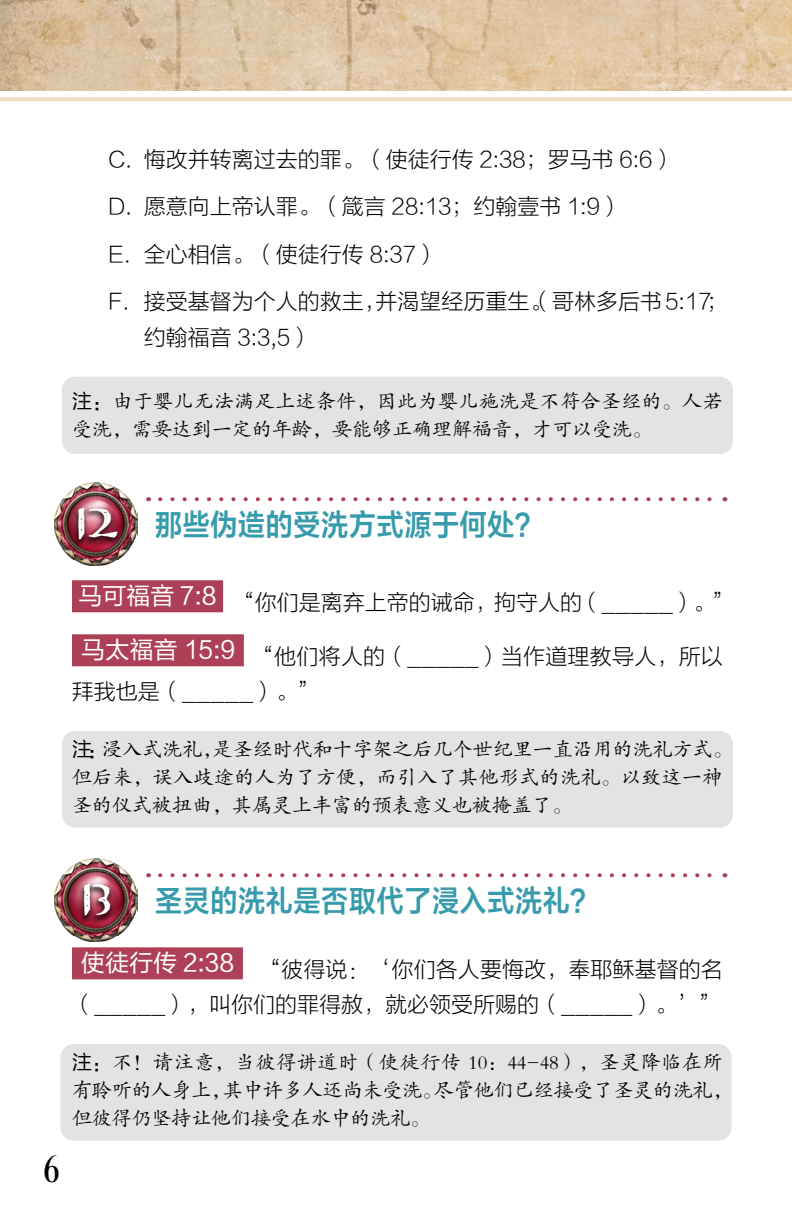
<style>
.page{position:relative;width:792px;height:1224px;background:#fff}
.page>*{position:absolute;margin:0;border:0;box-sizing:border-box;transform-origin:0 0}
.t1{font:700 50px "Carta Marina";color:#fff}
.t2{font:40px "Desire Pro";color:#000}
.t3{font:30px "FZLTZCHK GBK1 0";letter-spacing:.025em;color:#369bac;scale:.9 1}
.t4{font:22px/47.4px "FZLTKHK GBK1 0";color:#000}
.t5{font:20px/28px "FZKTK GBK1 0";color:#000}
.t6{font:20px/28px "FZKTK GBK1 0";letter-spacing:.02em;color:#000}
.s1{font-family:"FZLTHK GBK1 0"}
.s2{font-family:"Carta Marina";font-weight:700;font-size:50px;color:#fff}
</style>
<div class="page">
<img style="left:0;top:0;width:792px;height:91px">
<svg style="left:0;top:97px;width:792px;height:4px;background:#eedec8"></svg>
<div style="left:72px;top:580px;width:151px;height:32px;background:#ad4056"></div>
<div style="left:72px;top:634px;width:172px;height:32px;background:#ad4056"></div>
<div style="left:72px;top:947px;width:171px;height:32px;background:#ad4056"></div>
<img style="left:54px;top:483px;width:83px;height:82px">
<div style="left:72px;top:505px;width:50px;height:42px;background:#000;opacity:.75"></div>
<img style="left:54px;top:859px;width:83px;height:82px">
<div style="left:78px;top:881px;width:37px;height:42px;background:#000;opacity:.75"></div>
<svg style="left:160px;top:497px;width:552px;height:4px"></svg>
<svg style="left:160px;top:873px;width:552px;height:4px"></svg>
<div style="left:62px;top:377px;width:671px;height:77px;background:#e2e3e4;border-radius:13px"></div>
<div style="left:62px;top:731px;width:671px;height:97px;background:#e2e3e4;border-radius:13px"></div>
<div style="left:60px;top:1044px;width:672px;height:97px;background:#e2e3e4;border-radius:13px"></div>
<p class="t4" style="left:108px;top:136px;width:622px">C. 悔改并转离过去的罪。（使徒行传 2:38；罗马书 6:6）<br>D. 愿意向上帝认罪。（箴言 28:13；约翰壹书 1:9）<br>E. 全心相信。（使徒行传 8:37）<br>F. 接受基督为个人的救主，并渴望经历重生。（哥林多后书5:17；</p>
<p class="t4" style="left:144px;top:314px;width:170px">约翰福音 3:3,5）</p>
<p class="t6" style="left:72px;top:387px;width:652px"><span class="s1">注：</span>由于婴儿无法满足上述条件，因此为婴儿施洗是不符合圣经的。人若受洗，需要达到一定的年龄，要能够正确理解福音，才可以受洗。</p>
<h3 class="t3" style="left:77px;top:508px;width:518px"><span class="s2">12</span> 那些伪造的受洗方式源于何处？</h3>
<p class="t4" style="left:79px;top:579px;width:657px"><sup>马可福音</sup> <sup>7:8</sup> “你们是离弃上帝的诫命，拘守人的（_____）。”</p>
<p class="t4" style="left:72px;top:639px;width:652px;line-height:35px;text-indent:9px"><sup>马太福音</sup> <sup>15:9</sup> “他们将人的（_____）当作道理教导人，所以拜我也是（_____）。”</p>
<p class="t5" style="left:72px;top:735px;width:662px"><span class="s1">注：</span>浸入式洗礼，是圣经时代和十字架之后几个世纪里一直沿用的洗礼方式。但后来，误入歧途的人为了方便，而引入了其他形式的洗礼。以致这一神圣的仪式被扭曲，其属灵上丰富的预表意义也被掩盖了。</p>
<h2 class="t2" style="left:44px;top:1145px;width:17px">6</h2>
<h1 class="t1" style="left:82px;top:867px;width:32px">13</h1>
<h3 class="t3" style="left:155px;top:884px;width:493px">圣灵的洗礼是否取代了浸入式洗礼？</h3>
<p class="t4" style="left:72px;top:952px;width:652px;line-height:35px;text-align:center"><sup>使徒行传</sup> <sup>2:38</sup> “彼得说：‘你们各人要悔改，奉耶稣基督的名（_____），叫你们的罪得赦，就必领受所赐的（_____）。’”</p>
<p class="t5" style="left:72px;top:1048px;width:662px"><span class="s1">注：</span>不！请注意，当彼得讲道时（使徒行传 10：44-48），圣灵降临在所有聆听的人身上，其中许多人还尚未受洗。尽管他们已经接受了圣灵的洗礼，但彼得仍坚持让他们接受在水中的洗礼。</p>
</div>
